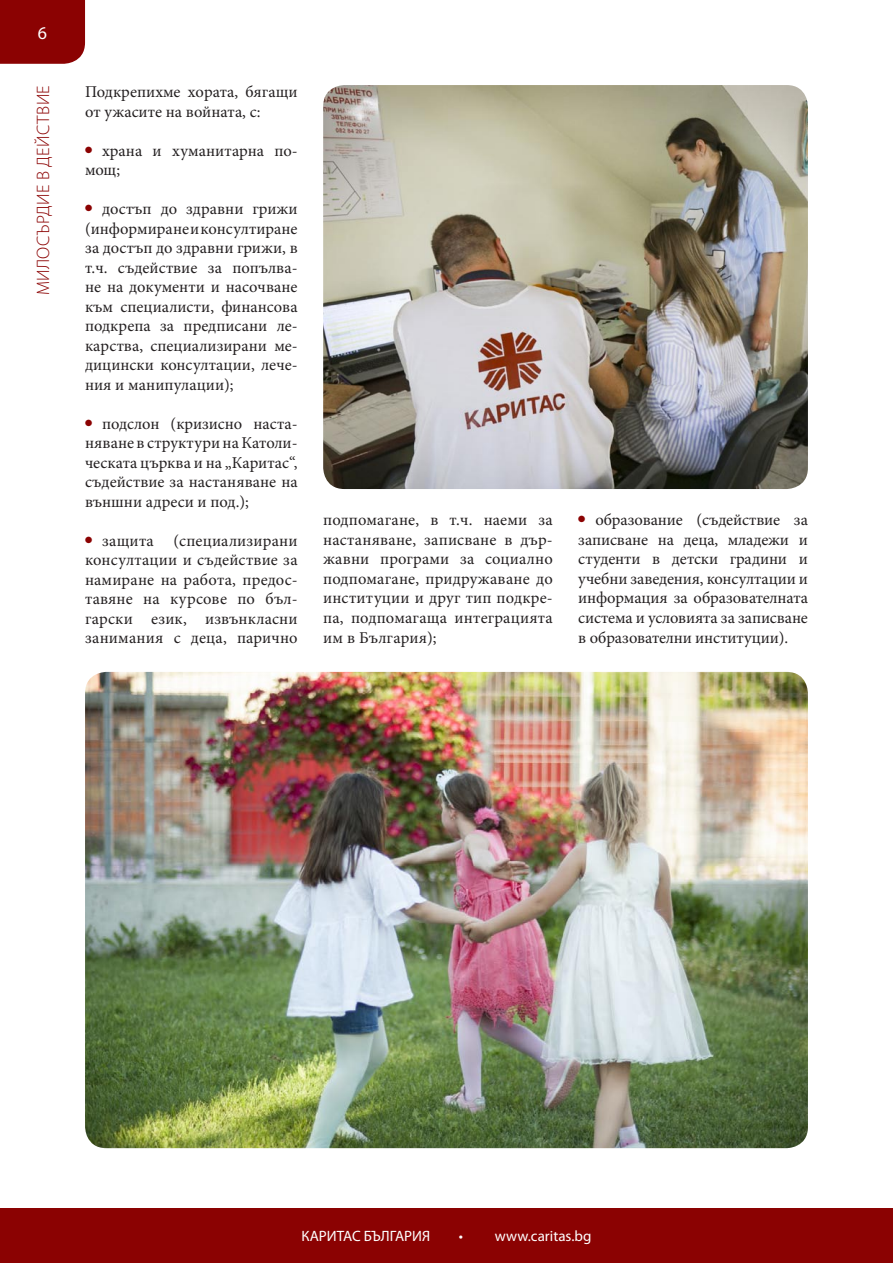
<style>
.page{position:relative;width:893px;height:1263px;background:#fff}
.page>*{position:absolute;margin:0;border:0;box-sizing:border-box;transform-origin:0 0}
.rubrika-small{font:300 18px "Myriad Pro";letter-spacing:.02em;color:#8b0202}
.txt-11_13{font:16.5px/19.5px "Minion Pro";color:#231f20;text-align:justify}
.t1{font:15px "Myriad Pro";color:#fff}
</style>
<div class="page">
<div style="left:0;top:1208px;width:893px;height:55px;background:#8b0202"></div>
<div style="left:0;top:0;width:85px;height:64px;background:#8b0202"></div>
<img style="left:323px;top:85px;width:485px;height:404px;border-radius:21px">
<img style="left:85px;top:672px;width:723px;height:476px;border-radius:21px">
<p class="rubrika-small" style="left:32px;top:295px;width:212px;rotate:-90deg">Милосърдие в действие</p>
<p class="txt-11_13" style="left:85px;top:82px;width:214px">Подкрепихме хората, бягащи от ужасите на войната, с:</p>
<p class="txt-11_13" style="left:85px;top:141px;width:214px"><sup>l</sup> храна и хуманитарна по&shy;мощ;</p>
<p class="txt-11_13" style="left:85px;top:199px;width:214px"><sup>l</sup> достъп до здравни грижи (информиранеиконсултиране за достъп до здравни грижи, в т.ч. съдействие за попълва&shy;не на документи и насочване към специалисти, финансова подкрепа за предписани ле&shy;карства, специализирани ме&shy;дицински консултации, лече&shy;ния и манипулации);</p>
<p class="txt-11_13" style="left:85px;top:414px;width:214px"><sup>l</sup> подслон (кризисно наста&shy;няване в структури наКа-то-ли&shy;чес-ката църква и на „Каритас“, съдействие за настаняване на външни адреси и под.);</p>
<p class="txt-11_13" style="left:85px;top:531px;width:214px"><sup>l</sup> защита (специализирани консултации и съдействие за намиране на работа, предос&shy;тавяне на курсове по бъл&shy;гарски език, извънкласни занимания с деца, парично</p>
<p class="txt-11_13" style="left:323px;top:510px;width:231px">подпомагане, в т.ч. наеми за настаняване, записване в дър&shy;жавни програми за социално подпомагане, придружаване до институции и друг тип подкре&shy;па, подпомагаща интеграцията им в България);</p>
<p class="txt-11_13" style="left:578px;top:510px;width:231px"><sup>l</sup> образование (съдействие за записване на деца, младежи и студенти в детски градини и учебни заведения, консултации и информация за образователната система и условията за записване в образователни институции).</p>
<p class="t1" style="left:302px;top:1227px;width:130px">КАРИТАС БЪЛГАРИЯ</p>
<p class="t1" style="left:459px;top:1227px;width:134px">• www.caritas.bg</p>
</div>
